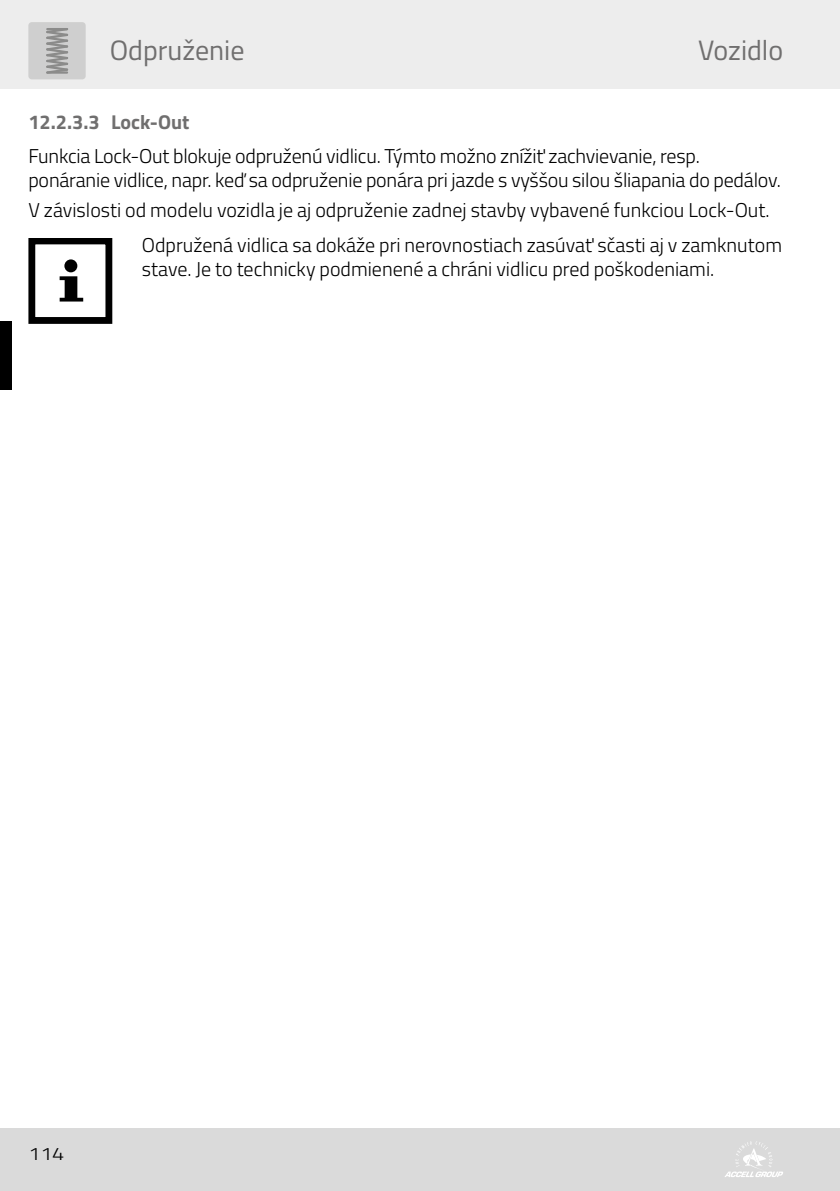
<style>
.page{position:relative;width:840px;height:1191px;background:#fff}
.page>*{position:absolute;margin:0;border:0;box-sizing:border-box;transform-origin:0 0}
.t1{font:28px "Titillium Web";color:#706f6f}
.t2{font:300 20px/24px "Titillium Web";letter-spacing:-.005em;color:#000}
.t3{font:700 20px "Titillium Web";color:#706f6f}
.t4{font:300 18px "Titillium Web";color:#000;scale:1.2 1}
</style>
<div class="page">
<div style="left:0;top:1128px;width:839px;height:63px;background:#dadada"></div>
<div style="left:0;top:0;width:839px;height:89px;background:#ededed"></div>
<div style="left:28px;top:22px;width:58px;height:57px;background:#cfcfcf;border-radius:3px"></div>
<svg style="left:46px;top:28px;width:23px;height:46px"></svg>
<hr style="left:47px;top:71px;width:20px;height:3px;background:#8b8b8a">
<div style="left:0;top:321px;width:11px;height:68px;background:#000"></div>
<svg style="left:725px;top:1141px;width:58px;height:36px"></svg>
<div style="left:28px;top:238px;width:84px;height:85px;border:7px solid #000"></div>
<div style="left:64px;top:259px;width:13px;height:13px;background:#000;border-radius:50%"></div>
<svg style="left:60px;top:276px;width:23px;height:25px"></svg>
<h1 class="t1" style="left:110px;top:30px;width:136px">Odpruženie</h1>
<h1 class="t1" style="left:697px;top:30px;width:87px">Vozidlo</h1>
<p class="t3" style="left:28px;top:107px;width:162px">12.2.3.3 Lock-Out</p>
<p class="t2" style="left:28px;top:143px;width:753px">Funkcia Lock-Out blokuje odpruženú vidlicu. Týmto možno znížiť zachvievanie, resp. ponáranie vidlice, napr. keď sa odpruženie ponára pri jazde s vyššou silou šliapania do pedálov.</p>
<p class="t2" style="left:142px;top:191px;width:641px;line-height:35.4px;text-indent:-113px">V závislosti od modelu vozidla je aj odpruženie zadnej stavby vybavené funkciou Lock-Out.<br>Odpružená vidlica sa dokáže pri nerovnostiach zasúvať sčasti aj v zamknutom</p>
<p class="t2" style="left:142px;top:256px;width:573px">stave. Je to technicky podmienené a chráni vidlicu pred poškodeniami.</p>
<p class="t4" style="left:28px;top:1141px;width:31px">114</p>
</div>
